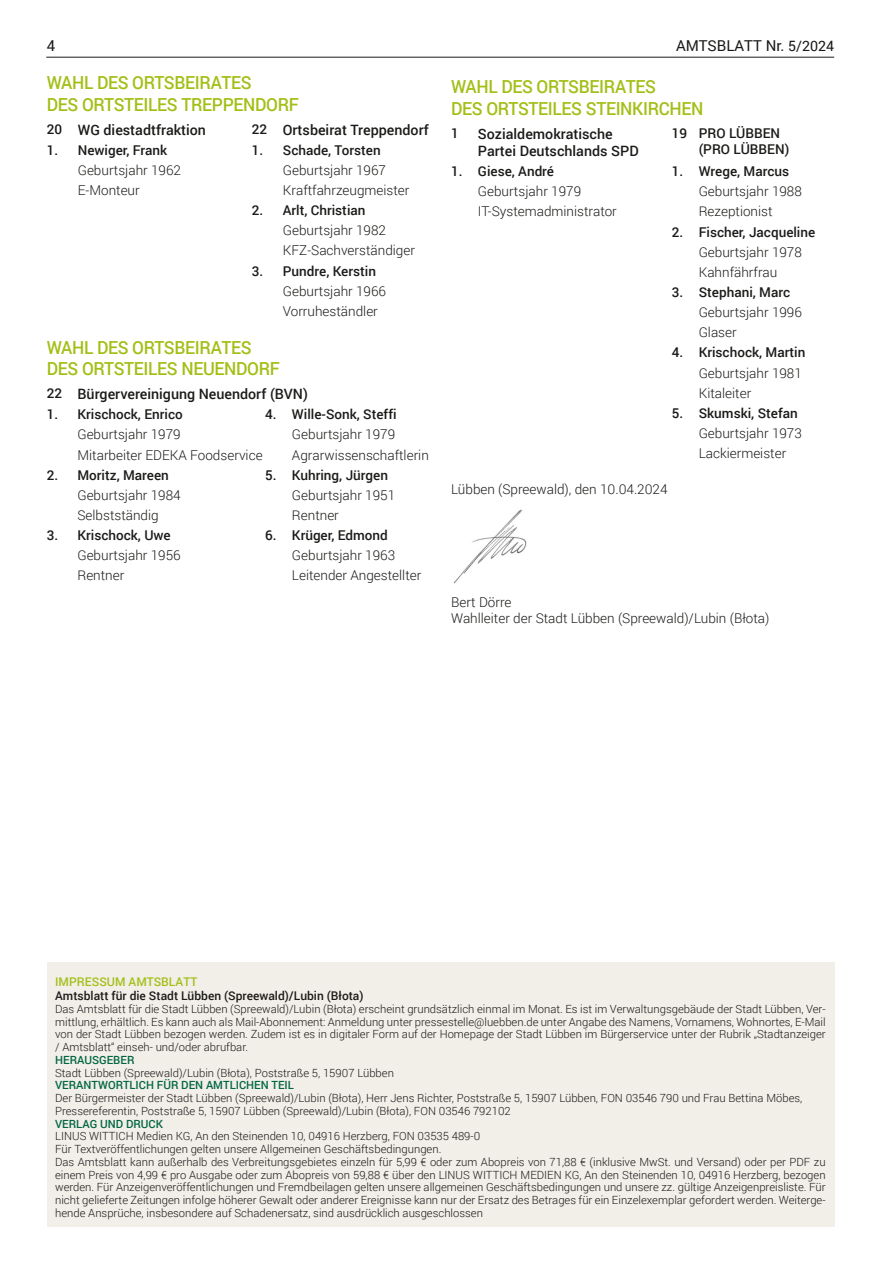
<style>
.page{position:relative;width:881px;height:1263px;background:#fff}
.page>*{position:absolute;margin:0;border:0;box-sizing:border-box;transform-origin:0 0}
.t1{font:500 18px/21.6px "Roboto";letter-spacing:-.02em;color:#a2bf16;scale:.96 1}
.t2{font:15px "Roboto";color:#1a1a18}
.t3{font:500 14.25px/17.1px "Roboto";color:#1a1a18}
.t4{font:300 13.5px/20.1px "Roboto";color:#1a1a18}
.t5{font:500 13.5px/16.2px "Roboto";color:#1a1a18}
.t6{font:500 12px "Roboto";color:#1a1a18}
.t7{font:500 12px "Roboto";color:#a2bf16}
.t8{font:300 11.25px/12.8px "Roboto";color:#1a1a18}
.t9{font:500 11.25px "Roboto";color:#064}
.s1{font-size:14.25px}
.s2{font-size:13.5px}
</style>
<div class="page">
<hr style="left:46px;top:57px;width:787px;height:1px;background:#1a1a18">
<div style="left:47px;top:962px;width:787px;height:265px;background:#f2eee8"></div>
<img style="left:453px;top:509px;width:74px;height:75px">
<h2 class="t2" style="left:47px;top:36px;width:10px">4</h2>
<h2 class="t2" style="left:675px;top:36px;width:160px">AMTSBLATT Nr. <span class="s1">5/2024</span></h2>
<h1 class="t1" style="left:47px;top:71px;width:264px">WAHL DES ORTSBEIRATES<br>DES ORTSTEILES TREPPENDORF</h1>
<p class="t3" style="left:47px;top:120px;width:161px"><span class="s2">20</span> WG diestadtfraktion</p>
<p class="t3" style="left:252px;top:120px;width:178px"><span class="s2">22</span> Ortsbeirat Treppendorf</p>
<p class="t5" style="left:47px;top:141px;width:122px">1. Newiger, Frank</p>
<p class="t5" style="left:252px;top:141px;width:130px">1. Schade, Torsten</p>
<p class="t4" style="left:78px;top:160px;width:105px">Geburtsjahr 1962</p>
<p class="t4" style="left:283px;top:160px;width:105px">Geburtsjahr 1967</p>
<p class="t4" style="left:78px;top:180px;width:63px">E-Monteur</p>
<p class="t4" style="left:283px;top:180px;width:128px">Kraftfahrzeugmeister</p>
<p class="t5" style="left:252px;top:202px;width:115px">2. Arlt, Christian</p>
<p class="t4" style="left:283px;top:220px;width:134px">Geburtsjahr 1982<br>KFZ-Sachverständiger</p>
<p class="t5" style="left:252px;top:262px;width:126px">3. Pundre, Kerstin</p>
<p class="t4" style="left:283px;top:280px;width:105px">Geburtsjahr 1966<br>Vorruheständler</p>
<h1 class="t1" style="left:47px;top:336px;width:244px">WAHL DES ORTSBEIRATES<br>DES ORTSTEILES NEUENDORF</h1>
<p class="t3" style="left:47px;top:385px;width:262px"><span class="s2">22</span> Bürgervereinigung Neuendorf (BVN)</p>
<p class="t5" style="left:47px;top:406px;width:137px">1. Krischock, Enrico</p>
<p class="t5" style="left:265px;top:406px;width:133px">4. Wille-Sonk, Steffi</p>
<p class="t4" style="left:77px;top:424px;width:105px">Geburtsjahr 1979</p>
<p class="t4" style="left:292px;top:424px;width:105px">Geburtsjahr 1979</p>
<p class="t4" style="left:77px;top:444px;width:187px">Mitarbeiter EDEKA Foodservice</p>
<p class="t4" style="left:292px;top:444px;width:138px">Agrarwissenschaftlerin</p>
<p class="t5" style="left:47px;top:466px;width:123px">2. Moritz, Mareen</p>
<p class="t5" style="left:265px;top:466px;width:124px">5. Kuhring, Jürgen</p>
<p class="t4" style="left:77px;top:485px;width:105px">Geburtsjahr 1984</p>
<p class="t4" style="left:292px;top:485px;width:105px">Geburtsjahr 1951</p>
<p class="t4" style="left:77px;top:505px;width:83px">Selbstständig</p>
<p class="t4" style="left:292px;top:505px;width:48px">Rentner</p>
<p class="t5" style="left:47px;top:527px;width:125px">3. Krischock, Uwe</p>
<p class="t5" style="left:265px;top:527px;width:124px">6. Krüger, Edmond</p>
<p class="t4" style="left:77px;top:545px;width:105px">Geburtsjahr 1956</p>
<p class="t4" style="left:292px;top:545px;width:105px">Geburtsjahr 1963</p>
<p class="t4" style="left:77px;top:565px;width:48px">Rentner</p>
<p class="t4" style="left:292px;top:565px;width:131px">Leitender Angestellter</p>
<h1 class="t1" style="left:451px;top:75px;width:264px">WAHL DES ORTSBEIRATES<br>DES ORTSTEILES STEINKIRCHEN</h1>
<p class="t5" style="left:451px;top:125px;width:9px">1</p>
<p class="t3" style="left:477px;top:125px;width:162px">Sozialdemokratische<br>Partei Deutschlands SPD</p>
<p class="t5" style="left:698px;top:125px;width:92px;text-indent:-27px">19 PRO LÜBBEN (PRO LÜBBEN)</p>
<p class="t5" style="left:451px;top:163px;width:104px">1. Giese, André</p>
<p class="t5" style="left:671px;top:163px;width:119px">1. Wrege, Marcus</p>
<p class="t4" style="left:477px;top:181px;width:105px">Geburtsjahr 1979</p>
<p class="t4" style="left:698px;top:181px;width:105px">Geburtsjahr 1988</p>
<p class="t4" style="left:477px;top:201px;width:140px">IT-Systemadministrator</p>
<p class="t4" style="left:698px;top:201px;width:75px">Rezeptionist</p>
<p class="t5" style="left:671px;top:223px;width:145px">2. Fischer, Jacqueline</p>
<p class="t4" style="left:698px;top:241px;width:105px">Geburtsjahr 1978<br>Kahnfährfrau</p>
<p class="t5" style="left:671px;top:283px;width:120px">3. Stephani, Marc</p>
<p class="t4" style="left:698px;top:302px;width:105px">Geburtsjahr 1996<br>Glaser</p>
<p class="t5" style="left:671px;top:344px;width:135px">4. Krischock, Martin</p>
<p class="t4" style="left:698px;top:362px;width:105px">Geburtsjahr 1981<br>Kitaleiter</p>
<p class="t5" style="left:671px;top:404px;width:127px">5. Skumski, Stefan</p>
<p class="t4" style="left:698px;top:423px;width:105px">Geburtsjahr 1973<br>Lackiermeister</p>
<p class="t4" style="left:451px;top:479px;width:218px">Lübben (Spreewald), den 10.04.2024</p>
<p class="t4" style="left:451px;top:594px;width:320px;line-height:16.2px">Bert Dörre<br>Wahlleiter der Stadt Lübben (Spreewald)/Lubin (Błota)</p>
<p class="t7" style="left:55px;top:973px;width:144px">IMPRESSUM AMTSBLATT</p>
<p class="t6" style="left:55px;top:987px;width:310px">Amtsblatt für die Stadt Lübben (Spreewald)/Lubin (Błota)</p>
<p class="t8" style="left:55px;top:1002px;width:771px;text-align:justify">Das Amtsblatt für die Stadt Lübben (Spreewald)/Lubin (Błota) erscheint grundsätzlich einmal im Monat. Es ist im Verwaltungsgebäude der Stadt Lübben, Ver&shy;mittlung, erhältlich. Es kann auch als Mail-Abonnement: Anmeldung unter pressestelle@luebben.de unter Angabe des Namens, Vornamens, Wohnortes, E-Mail von der Stadt Lübben bezogen werden. Zudem ist es in digitaler Form auf der Homepage der Stadt Lübben im Bürgerservice unter der Rubrik „Stadtanzeiger / Amtsblatt“ einseh- und/oder abrufbar.</p>
<p class="t9" style="left:55px;top:1052px;width:81px">HERAUSGEBER</p>
<p class="t8" style="left:55px;top:1066px;width:340px">Stadt Lübben (Spreewald)/Lubin (Błota), Poststraße 5, 15907 Lübben</p>
<p class="t9" style="left:55px;top:1077px;width:240px">VERANTWORTLICH FÜR DEN AMTLICHEN TEIL</p>
<p class="t8" style="left:55px;top:1091px;width:748px">Der Bürgermeister der Stadt Lübben (Spreewald)/Lubin (Błota), Herr Jens Richter, Poststraße 5, 15907 Lübben, FON 03546 790 und Frau Bettina Möbes,<br>Pressereferentin, Poststraße 5, 15907 Lübben (Spreewald)/Lubin (Błota), FON 03546 792102</p>
<p class="t9" style="left:55px;top:1115px;width:109px">VERLAG UND DRUCK</p>
<p class="t8" style="left:55px;top:1129px;width:771px">LINUS WITTICH Medien KG, An den Steinenden 10, 04916 Herzberg, FON 03535 489-0<br>Für Textveröffentlichungen gelten unsere Allgemeinen Geschäftsbedingungen.<br>Das Amtsblatt kann außerhalb des Verbreitungsgebietes einzeln für 5,99 € oder zum Abopreis von 71,88 € (inklusive MwSt. und Versand) oder per PDF zu einem Preis von 4,99 € pro Ausgabe oder zum Abopreis von 59,88 € über den LINUS WITTICH MEDIEN KG, An den Steinenden 10, 04916 Herzberg, bezogen werden. Für Anzeigenveröffentlichungen und Fremdbeilagen gelten unsere allgemeinen Geschäftsbedingungen und unsere zz. gültige Anzeigenpreisliste. Für nicht gelieferte Zeitungen infolge höherer Gewalt oder anderer Ereignisse kann nur der Ersatz des Betrages für ein Einzelexemplar gefordert werden. Weiterge&shy;hende Ansprüche, insbesondere auf Schadenersatz, sind ausdrücklich ausgeschlossen</p>
</div>
